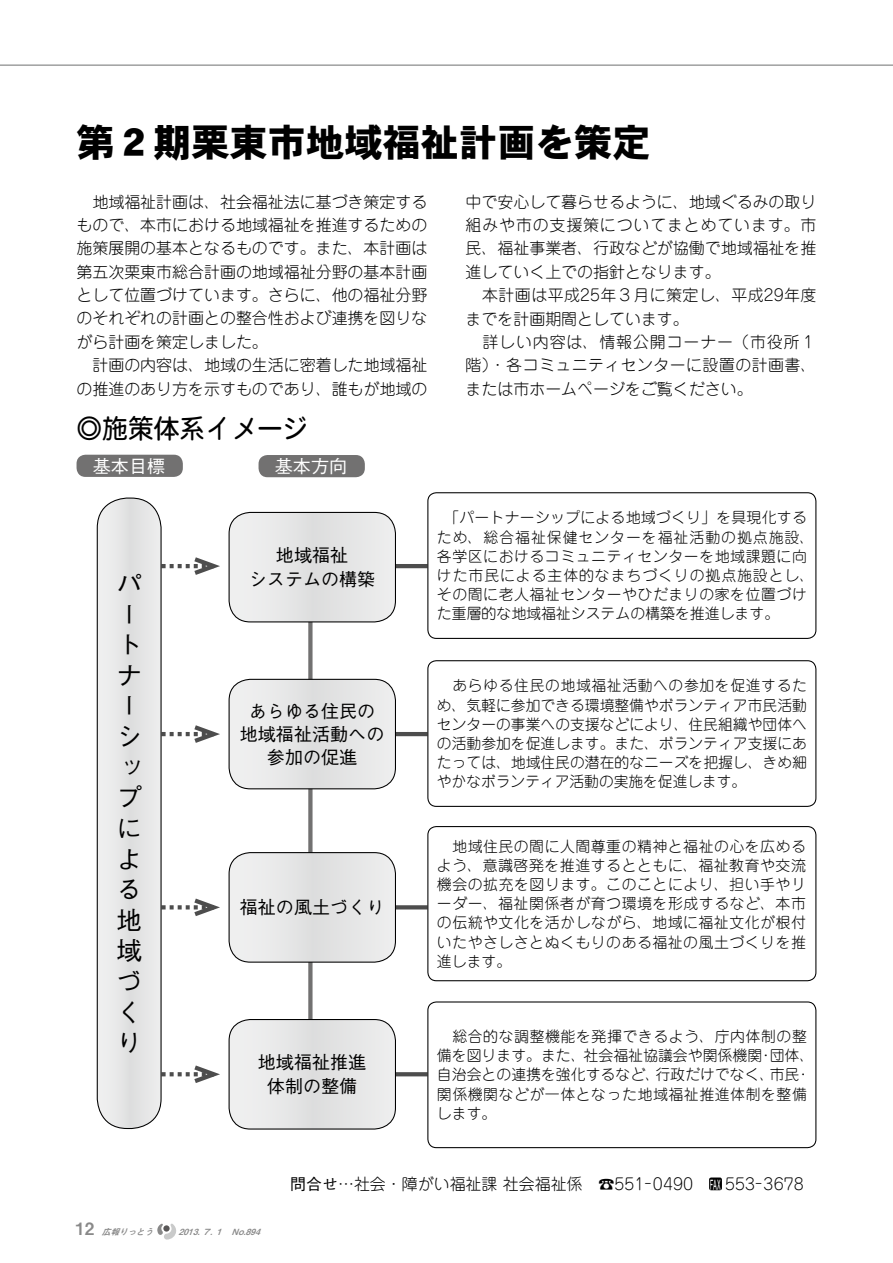
<style>
.page{position:relative;width:893px;height:1263px;background:#fff}
.page>*{position:absolute;margin:0;border:0;box-sizing:border-box;transform-origin:0 0}
.t1{font:38.25px "DFHS Gothic Std W9";color:#000}
.t2{font:26.55px "DFHS Maru Gothic Std W4";color:#000}
.t3{font:500 25.5px/30.6px "Gothic BBB Pro";color:#000}
.t4{font:500 18px/23.4px "Gothic BBB Pro";color:#000;text-align:center}
.t5{font:500 18px "Gothic BBB Pro";color:#fff}
.t6{font:300 15.9px/23.4px "Jun 101 Pro";color:#000}
.t7{font:300 14.85px/19.2px "Jun 101 Pro";letter-spacing:.035em;color:#000}
.t8{font:italic 8.55px "Midashi Go Pro MB31";color:#898989}
.s1{font-style:normal;font-size:16.95px}
.s2{font-family:"Gothic BBB Pro";font-weight:500}
.s3{font-family:"Ryumin Pro"}
.s4{font-family:"Koz Min Pro";font-weight:400}
.s5{font-family:"DFHS Gothic Std W5";font-weight:400;color:#fff}
</style>
<div class="page">
<svg style="left:157px;top:1223px;width:19px;height:17px"></svg>
<hr style="left:0;top:64px;width:893px;height:2px;background:#9fa0a0">
<div style="left:709px;top:1177px;width:13px;height:13px;background:#000;border-radius:2px"></div>
<div style="left:77px;top:455px;width:106px;height:22px;background:#727171;border-radius:9px"></div>
<div style="left:259px;top:455px;width:106px;height:22px;background:#727171;border-radius:9px"></div>
<div style="left:427px;top:492px;width:389px;height:147px;border:1px solid #000;border-radius:9px"></div>
<div style="left:427px;top:660px;width:389px;height:147px;border:1px solid #000;border-radius:9px"></div>
<div style="left:427px;top:826px;width:389px;height:155px;border:1px solid #000;border-radius:9px"></div>
<div style="left:427px;top:1001px;width:389px;height:147px;border:1px solid #000;border-radius:9px"></div>
<svg style="left:97px;top:498px;width:298px;height:631px"></svg>
<hr style="left:395px;top:564px;width:32px;height:4px;background:#4d4d4d">
<hr style="left:395px;top:732px;width:32px;height:4px;background:#4d4d4d">
<svg style="left:395px;top:905px;width:32px;height:4px"></svg>
<svg style="left:395px;top:1072px;width:32px;height:4px"></svg>
<p class="t1" style="left:77px;top:122px;width:576px">第２期栗東市地域福祉計画を策定</p>
<p class="t6" style="left:77px;top:188px;width:352px">　地域福祉計画は、社会福祉法に基づき策定するもので、本市における地域福祉を推進するための施策展開の基本となるものです。また、本計画は第五次栗東市総合計画の地域福祉分野の基本計画として位置づけています。さらに、他の福祉分野のそれぞれの計画との整合性および連携を図りながら計画を策定しました。<br>　計画の内容は、地域の生活に密着した地域福祉の推進のあり方を示すものであり、誰もが地域の</p>
<p class="t6" style="left:466px;top:188px;width:352px">中で安心して暮らせるように、地域ぐるみの取り組みや市の支援策についてまとめています。市民、福祉事業者、行政などが協働で地域福祉を推進していく上での指針となります。<br>　本計画は平成25年３月に策定し、平成29年度までを計画期間としています。<br>　詳しい内容は、情報公開コーナー（市役所１階）・各コミュニティセンターに設置の計画書、または市ホームページをご覧ください。</p>
<p class="t2" style="left:77px;top:414px;width:233px">◎施策体系イメージ</p>
<p class="t5" style="left:93px;top:451px;width:74px">基本目標</p>
<p class="t5" style="left:275px;top:452px;width:74px">基本方向</p>
<p class="t3" style="left:116px;top:565px;width:27px">パートナーシップによる地域づくり</p>
<p class="t4" style="left:249px;top:542px;width:128px">地域福祉<br>システムの構築</p>
<p class="t4" style="left:240px;top:697px;width:146px">あらゆる住民の地域福祉活動への参加の促進</p>
<p class="t4" style="left:240px;top:893px;width:146px">福祉の風土づくり</p>
<p class="t4" style="left:258px;top:1049px;width:110px">地域福祉推進体制の整備</p>
<p class="t7" style="left:437px;top:506px;width:379px">　「パートナーシップによる地域づくり」を具現化するため、総合福祉保健センターを福祉活動の拠点施設、各学区におけるコミュニティセンターを地域課題に向けた市民による主体的なまちづくりの拠点施設とし、その間に老人福祉センターやひだまりの家を位置づけた重層的な地域福祉システムの構築を推進します。</p>
<p class="t7" style="left:437px;top:674px;width:371px;text-align:justify;text-indent:16px">あらゆる住民の地域福祉活動への参加を促進するため、気軽に参加できる環境整備やボランティア市民活動センターの事業への支援などにより、住民組織や団体への活動参加を促進します。また、ボランティア支援にあたっては、地域住民の潜在的なニーズを把握し、きめ細やかなボランティア活動の実施を促進します。</p>
<p class="t7" style="left:437px;top:835px;width:371px;text-align:justify">　地域住民の間に人間尊重の精神と福祉の心を広めるよう、意識啓発を推進するとともに、福祉教育や交流機会の拡充を図ります。このことにより、担い手やリーダー、福祉関係者が育つ環境を形成するなど、本市の伝統や文化を活かしながら、地域に福祉文化が根付いたやさしさとぬくもりのある福祉の風土づくりを推進します。</p>
<p class="t7" style="left:437px;top:1025px;width:379px">　総合的な調整機能を発揮できるよう、庁内体制の整備を図ります。また、社会福祉協議会や関係機関・団体、自治会との連携を強化するなど、行政だけでなく、市民・関係機関などが一体となった地域福祉推進体制を整備します。</p>
<p class="t8" style="left:75px;top:1225px;width:190px"><span class="s1">1 2</span> 広報りっとう　　　2013. ７. １　No.894</p>
<p class="t6" style="left:290px;top:1170px;width:515px"><span class="s2">問合せ</span><span class="s3">…</span>社会・障がい福祉課社会福祉係　<span class="s4">☎</span>551-0490　<span class="s5">FAX</span> 553-3678</p>
</div>
